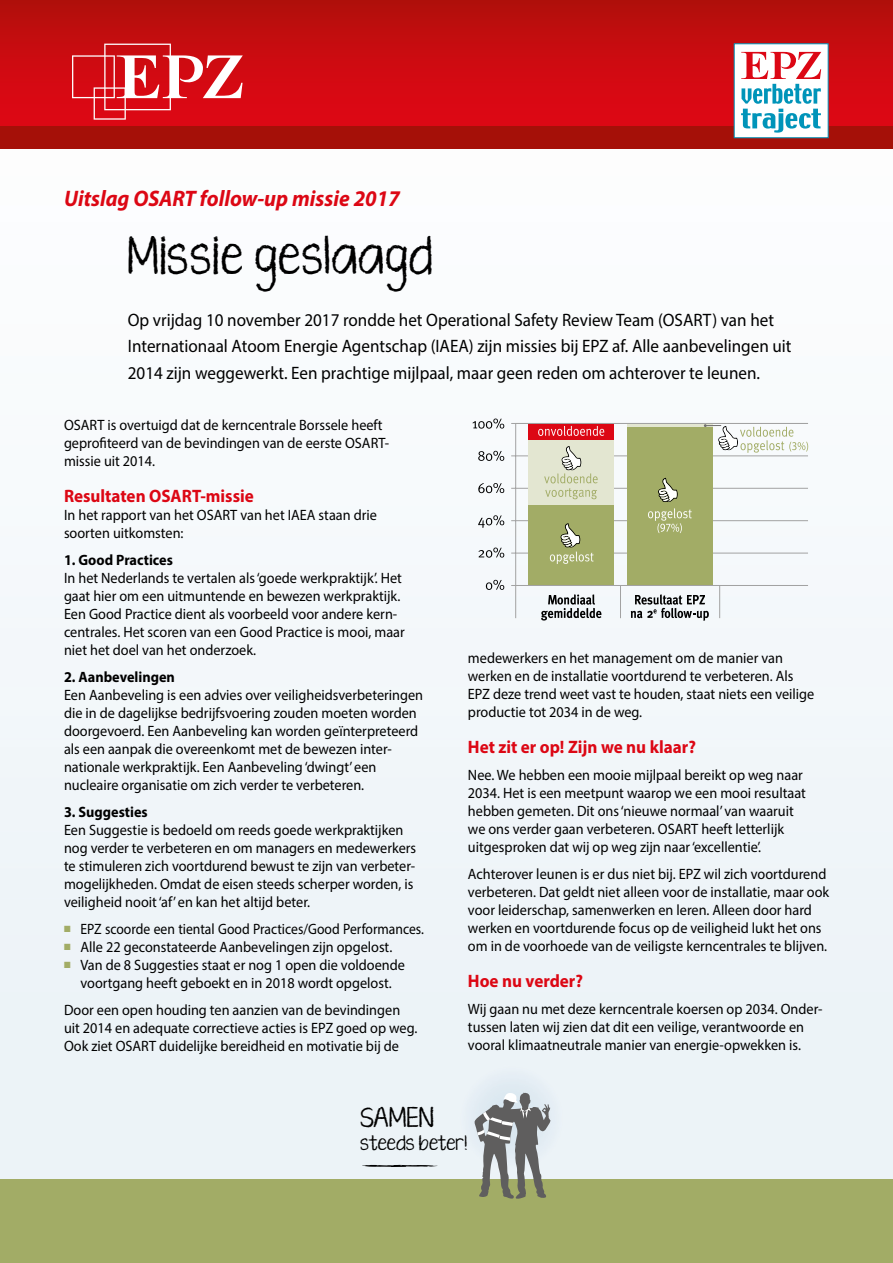
<style>
.page{position:relative;width:893px;height:1263px;background:#fff}
.page>*{position:absolute;margin:0;border:0;box-sizing:border-box;transform-origin:0 0}
.t1{font:39px "KG Ten Thousand Reasons Alt";letter-spacing:.02em;color:#000;scale:.95 1}
.t2{font:italic 700 22.5px "Myriad Pro";color:#dc0714;scale:.95 1}
.t3{font:20.7px "KG Ten Thousand Reasons Alt";letter-spacing:.03em;color:#000}
.t4{font:18.9px "KG Ten Thousand Reasons Alt";color:#000;scale:10 1}
.t5{font:18px/26.2px "Myriad Pro";color:#000;scale:.95 1}
.t6{font:700 18px "Myriad Pro";color:#dc0714;scale:.95 1}
.t7{font:15.15px "KG Ten Thousand Reasons Alt";color:#000}
.t8{font:15px/18px "Myriad Pro";color:#000;scale:.95 1}
.t9{font:15px "Myriad Pro";color:#000;scale:.91 1}
.t10{font:700 15px "Myriad Pro";color:#000;scale:.95 1}
.s1{color:#a2ac66}
</style>
<div class="page">
<div style="left:0;top:418px;width:893px;height:761px;background:#f0f5f9"></div>
<div style="left:0;top:1179px;width:893px;height:84px;background:#a2ac66"></div>
<svg style="left:474px;top:1092px;width:76px;height:107px;background:#9b9f99"></svg>
<div style="left:0;top:0;width:893px;height:128px;background:linear-gradient(to bottom,#b40f0c,#e20716)"></div>
<svg style="left:72px;top:44px;width:171px;height:76px"></svg>
<div style="left:0;top:126px;width:893px;height:23px;background:#a51008"></div>
<div style="left:734px;top:43px;width:94px;height:95px;background:#fff;border:1px solid #0094b9"></div>
<svg style="left:741px;top:52px;width:80px;height:81px"></svg>
<hr style="left:516px;top:456px;width:292px;height:1px;background:#a2a2a2">
<hr style="left:516px;top:488px;width:292px;height:1px;background:#a2a2a2">
<hr style="left:516px;top:520px;width:292px;height:1px;background:#a2a2a2">
<hr style="left:516px;top:553px;width:292px;height:1px;background:#a2a2a2">
<div style="left:529px;top:504px;width:85px;height:81px;background:#a2ac66"></div>
<div style="left:529px;top:440px;width:85px;height:64px;background:#e3e6d1"></div>
<div style="left:529px;top:423px;width:85px;height:17px;background:#dc0714"></div>
<hr style="left:515px;top:423px;width:1px;height:162px;background:#a2a2a2">
<hr style="left:620px;top:585px;width:1px;height:33px;background:#a2a2a2">
<hr style="left:719px;top:585px;width:1px;height:33px;background:#a2a2a2">
<hr style="left:515px;top:585px;width:1px;height:33px;background:#a2a2a2">
<svg style="left:472px;top:419px;width:32px;height:10px"></svg>
<svg style="left:478px;top:451px;width:26px;height:10px"></svg>
<svg style="left:478px;top:483px;width:26px;height:10px"></svg>
<svg style="left:478px;top:515px;width:26px;height:13px"></svg>
<svg style="left:478px;top:548px;width:26px;height:10px"></svg>
<svg style="left:486px;top:580px;width:18px;height:10px"></svg>
<svg style="left:541px;top:594px;width:60px;height:26px"></svg>
<svg style="left:631px;top:594px;width:78px;height:27px"></svg>
<svg style="left:627px;top:424px;width:77px;height:4px"></svg>
<div style="left:627px;top:428px;width:85px;height:158px;background:#a2ac66"></div>
<svg style="left:658px;top:478px;width:20px;height:24px"></svg>
<svg style="left:648px;top:508px;width:44px;height:25px"></svg>
<svg style="left:550px;top:523px;width:44px;height:41px"></svg>
<svg style="left:538px;top:426px;width:66px;height:10px"></svg>
<svg style="left:544px;top:446px;width:54px;height:53px"></svg>
<hr style="left:516px;top:423px;width:292px;height:1px;background:#a2a2a2">
<hr style="left:516px;top:585px;width:292px;height:1px;background:#a2a2a2">
<svg style="left:704px;top:424px;width:104px;height:29px"></svg>
<h2 class="t2" style="left:64px;top:184px;width:355px">Uitslag OSART follow-up missie 2017</h2>
<h1 class="t1" style="left:128px;top:226px;width:322px">Missie geslaagd</h1>
<p class="t5" style="left:128px;top:307px;width:700px">Op vrijdag 10 november 2017 rondde het Operational Safety Review Team (OSART) van het<br>Internationaal Atoom Energie Agentschap (IAEA) zijn missies bij EPZ af. Alle aanbevelingen uit<br>2014 zijn weggewerkt. Een prachtige mijlpaal, maar geen reden om achterover te leunen.</p>
<p class="t8" style="left:64px;top:415px;width:344px">OSART is overtuigd dat de kerncentrale Borssele heeft geprofiteerd van de bevindingen van de eerste OSART&shy;missie uit 2014.</p>
<p class="t6" style="left:64px;top:484px;width:201px">Resultaten OSART-missie</p>
<p class="t8" style="left:64px;top:505px;width:331px">In het rapport van het OSART van het IAEA staan drie soorten uitkomsten:</p>
<p class="t10" style="left:64px;top:550px;width:116px">1. Good Practices</p>
<p class="t8" style="left:64px;top:568px;width:360px">In het Nederlands te vertalen als ‘goede werkpraktijk’. Het gaat hier om een uitmuntende en bewezen werkpraktijk.<br>Een Good Practice dient als voorbeeld voor andere kern&shy;centrales. Het scoren van een Good Practice is mooi, maar niet het doel van het onderzoek.</p>
<p class="t10" style="left:64px;top:667px;width:118px">2. Aanbevelingen</p>
<p class="t8" style="left:64px;top:685px;width:379px">Een Aanbeveling is een advies over veiligheidsverbeteringen die in de dagelijkse bedrijfsvoering zouden moeten worden doorgevoerd. Een Aanbeveling kan worden geïnterpreteerd als een aanpak die overeenkomt met de bewezen inter&shy;nationale werkpraktijk. Een Aanbeveling ‘dwingt’ een nucleaire organisatie om zich verder te verbeteren.</p>
<p class="t10" style="left:64px;top:802px;width:90px">3. Suggesties</p>
<p class="t8" style="left:64px;top:820px;width:372px">Een Suggestie is bedoeld om reeds goede werkpraktijken nog verder te verbeteren en om managers en medewerkers te stimuleren zich voortdurend bewust te zijn van verbeter&shy;mogelijkheden. Omdat de eisen steeds scherper worden, is veiligheid nooit ‘af’ en kan het altijd beter.</p>
<p class="t9" style="left:64px;top:919px;width:397px"><span class="s1">■</span> EPZ scoorde een tiental Good Practices/Good Performances.</p>
<p class="t8" style="left:64px;top:937px;width:347px"><span class="s1">■</span> Alle 22 geconstateerde Aanbevelingen zijn opgelost.</p>
<p class="t8" style="left:64px;top:955px;width:360px;text-align:center"><span class="s1">■</span> Van de 8 Suggesties staat er nog 1 open die voldoende voortgang heeft geboekt en in 2018 wordt opgelost.</p>
<p class="t8" style="left:64px;top:1000px;width:373px">Door een open houding ten aanzien van de bevindingen uit 2014 en adequate correctieve acties is EPZ goed op weg.<br>Ook ziet OSART duidelijke bereidheid en motivatie bij de</p>
<p class="t8" style="left:468px;top:649px;width:366px">medewerkers en het management om de manier van werken en de installatie voortdurend te verbeteren. Als EPZ deze trend weet vast te houden, staat niets een veilige productie tot 2034 in de weg.</p>
<p class="t6" style="left:468px;top:735px;width:242px">Het zit er op! Zijn we nu klaar?</p>
<p class="t8" style="left:468px;top:766px;width:357px">Nee. We hebben een mooie mijlpaal bereikt op weg naar 2034. Het is een meetpunt waarop we een mooi resultaat hebben gemeten. Dit ons ‘nieuwe normaal’ van waaruit we ons verder gaan verbeteren. OSART heeft letterlijk uitgesproken dat wij op weg zijn naar ‘excellentie’.</p>
<p class="t8" style="left:468px;top:865px;width:382px">Achterover leunen is er dus niet bij. EPZ wil zich voortdurend verbeteren. Dat geldt niet alleen voor de installatie, maar ook voor leiderschap, samenwerken en leren. Alleen door hard werken en voortdurende focus op de veiligheid lukt het ons om in de voorhoede van de veiligste kerncentrales te blijven.</p>
<p class="t6" style="left:468px;top:969px;width:123px">Hoe nu verder?</p>
<p class="t8" style="left:468px;top:1000px;width:375px">Wij gaan nu met deze kerncentrale koersen op 2034. Onder&shy;tussen laten wij zien dat dit een veilige, verantwoorde en vooral klimaatneutrale manier van energie-opwekken is.</p>
<h3 class="t3" style="left:360px;top:1102px;width:75px">SAMEN</h3>
<p class="t4" style="left:357px;top:1144px;width:10px">_</p>
<p class="t7" style="left:360px;top:1131px;width:108px">steeds beter!</p>
</div>
